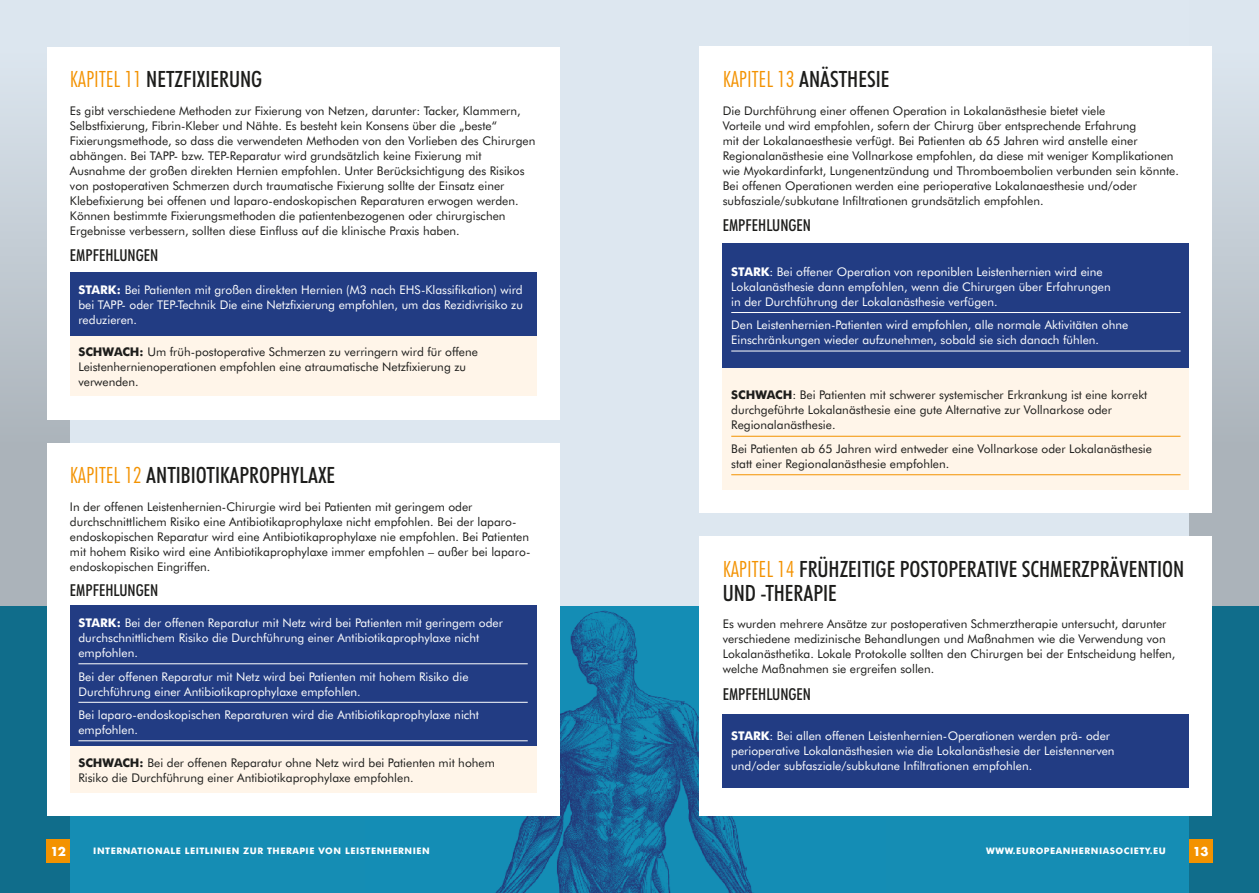
<style>
.page{position:relative;width:1259px;height:893px;background:#dde7f0}
.page>*{position:absolute;margin:0;border:0;box-sizing:border-box;transform-origin:0 0}
.t1{font:500 condensed 22.5px/24px "Futura BT";color:#1d1d1b}
.t2{font:500 condensed 16.5px "Futura BT";color:#1d1d1b}
.t3{font:12px/15px "Futura BT";color:#1d1d1b}
.t4{font:12px/15px "Futura BT";color:#fff}
.t5{font:700 12px "Futura";color:#fff}
.t6{font:700 9px "Futura BT";letter-spacing:.06em;color:#fff}
.s1{font-weight:300;color:#f39200}
.s2{font-weight:700}
</style>
<div class="page">
<div style="left:0;top:606px;width:1259px;height:287px;background:#158db4"></div>
<img style="left:495px;top:606px;width:259px;height:287px">
<svg style="left:1189px;top:46px;width:70px;height:847px;background:#7fa5b5"></svg>
<svg style="left:0;top:120px;width:70px;height:773px;background:#77a0b0"></svg>
<div style="left:1189px;top:839px;width:23px;height:23px;background:#f39200"></div>
<div style="left:47px;top:839px;width:23px;height:23px;background:#f39200"></div>
<div style="left:47px;top:47px;width:512px;height:373px;background:#fff"></div>
<div style="left:699px;top:47px;width:513px;height:466px;background:#fff"></div>
<div style="left:699px;top:536px;width:513px;height:280px;background:#fff"></div>
<div style="left:47px;top:443px;width:512px;height:373px;background:#fff"></div>
<div style="left:70px;top:272px;width:466px;height:64px;background:#223c83"></div>
<div style="left:70px;top:606px;width:466px;height:140px;background:#223c83"></div>
<hr style="left:78px;top:663px;width:450px;height:1px;background:#fff">
<hr style="left:78px;top:702px;width:450px;height:1px;background:#fff">
<hr style="left:78px;top:740px;width:450px;height:1px;background:#fff">
<div style="left:70px;top:336px;width:466px;height:60px;background:#fff5e9"></div>
<div style="left:70px;top:746px;width:466px;height:46px;background:#fff5e9"></div>
<div style="left:723px;top:243px;width:466px;height:124px;background:#223c83"></div>
<hr style="left:731px;top:312px;width:449px;height:1px;background:#fff">
<hr style="left:731px;top:351px;width:449px;height:1px;background:#fff">
<div style="left:723px;top:368px;width:466px;height:121px;background:#fff5e9"></div>
<hr style="left:731px;top:436px;width:449px;height:1px;background:#f39200">
<hr style="left:731px;top:474px;width:449px;height:1px;background:#f39200">
<div style="left:723px;top:714px;width:466px;height:73px;background:#223c83"></div>
<h1 class="t1" style="left:70px;top:67px;width:194px"><span class="s1">KAPITEL 11</span> NETZFIXIERUNG</h1>
<p class="t3" style="left:70px;top:103px;width:467px">Es gibt verschiedene Methoden zur Fixierung von Netzen, darunter: Tacker, Klammern, Selbstfixierung, Fibrin-Kleber und Nähte. Es besteht kein Konsens über die „beste“ Fixierungsmethode, so dass die verwendeten Methoden von den Vorlieben des Chirurgen abhängen. Bei TAPP- bzw. TEP-Reparatur wird grundsätzlich keine Fixierung mit Ausnahme der großen direkten Hernien empfohlen. Unter Berücksichtigung des Risikos von postoperativen Schmerzen durch traumatische Fixierung sollte der Einsatz einer Klebefixierung bei offenen und laparo-endoskopischen Reparaturen erwogen werden.<br>Können bestimmte Fixierungsmethoden die patientenbezogenen oder chirurgischen Ergebnisse verbessern, sollten diese Einfluss auf die klinische Praxis haben.</p>
<h2 class="t2" style="left:70px;top:245px;width:90px">EMPFEHLUNGEN</h2>
<p class="t4" style="left:78px;top:282px;width:446px;text-align:justify"><span class="s2">STARK:</span> Bei Patienten mit großen direkten Hernien (M3 nach EHS-Klassifikation) wird bei TAPP- oder TEP-Technik Die eine Netzfixierung empfohlen, um das Rezidivrisiko zu reduzieren.</p>
<p class="t3" style="left:78px;top:344px;width:401px"><span class="s2">SCHWACH:</span> Um früh-postoperative Schmerzen zu verringern wird für offene<br>Leistenhernienoperationen empfohlen eine atraumatische Netzfixierung zu verwenden.</p>
<h1 class="t1" style="left:70px;top:463px;width:267px"><span class="s1">KAPITEL 12</span> ANTIBIOTIKAPROPHYLAXE</h1>
<p class="t3" style="left:70px;top:499px;width:462px">In der offenen Leistenhernien-Chirurgie wird bei Patienten mit geringem oder durchschnittlichem Risiko eine Antibiotikaprophylaxe nicht empfohlen. Bei der laparo&shy;endoskopischen Reparatur wird eine Antibiotikaprophylaxe nie empfohlen. Bei Patienten mit hohem Risiko wird eine Antibiotikaprophylaxe immer empfohlen – außer bei laparo&shy;endoskopischen Eingriffen.</p>
<h2 class="t2" style="left:70px;top:580px;width:90px">EMPFEHLUNGEN</h2>
<p class="t4" style="left:78px;top:615px;width:426px"><span class="s2">STARK:</span> Bei der offenen Reparatur mit Netz wird bei Patienten mit geringem oder durchschnittlichem Risiko die Durchführung einer Antibiotikaprophylaxe nicht empfohlen.</p>
<p class="t4" style="left:78px;top:669px;width:391px">Bei der offenen Reparatur mit Netz wird bei Patienten mit hohem Risiko die<br>Durchführung einer Antibiotikaprophylaxe empfohlen.</p>
<p class="t4" style="left:78px;top:707px;width:402px">Bei laparo-endoskopischen Reparaturen wird die Antibiotikaprophylaxe nicht empfohlen.</p>
<p class="t3" style="left:78px;top:755px;width:418px"><span class="s2">SCHWACH:</span> Bei der offenen Reparatur ohne Netz wird bei Patienten mit hohem<br>Risiko die Durchführung einer Antibiotikaprophylaxe empfohlen.</p>
<h1 class="t1" style="left:723px;top:67px;width:168px"><span class="s1">KAPITEL 13</span> ANÄSTHESIE</h1>
<p class="t3" style="left:723px;top:103px;width:457px">Die Durchführung einer offenen Operation in Lokalanästhesie bietet viele<br>Vorteile und wird empfohlen, sofern der Chirurg über entsprechende Erfahrung<br>mit der Lokalanaesthesie verfügt. Bei Patienten ab 65 Jahren wird anstelle einer Regionalanästhesie eine Vollnarkose empfohlen, da diese mit weniger Komplikationen wie Myokardinfarkt, Lungenentzündung und Thromboembolien verbunden sein könnte.<br>Bei offenen Operationen werden eine perioperative Lokalanaesthesie und/oder subfasziale/subkutane Infiltrationen grundsätzlich empfohlen.</p>
<h2 class="t2" style="left:723px;top:215px;width:90px">EMPFEHLUNGEN</h2>
<p class="t4" style="left:731px;top:264px;width:381px"><span class="s2">STARK</span>: Bei offener Operation von reponiblen Leistenhernien wird eine<br>Lokalanästhesie dann empfohlen, wenn die Chirurgen über Erfahrungen in der Durchführung der Lokalanästhesie verfügen.</p>
<p class="t4" style="left:731px;top:317px;width:398px">Den Leistenhernien-Patienten wird empfohlen, alle normale Aktivitäten ohne<br>Einschränkungen wieder aufzunehmen, sobald sie sich danach fühlen.</p>
<p class="t3" style="left:731px;top:388px;width:417px"><span class="s2">SCHWACH</span>: Bei Patienten mit schwerer systemischer Erkrankung ist eine korrekt durchgeführte Lokalanästhesie eine gute Alternative zur Vollnarkose oder<br>Regionalanästhesie.</p>
<p class="t3" style="left:731px;top:441px;width:422px">Bei Patienten ab 65 Jahren wird entweder eine Vollnarkose oder Lokalanästhesie statt einer Regionalanästhesie empfohlen.</p>
<h1 class="t1" style="left:723px;top:556px;width:463px"><span class="s1">KAPITEL 14</span> FRÜHZEITIGE POSTOPERATIVE SCHMERZPRÄVENTION<br>UND -THERAPIE</h1>
<p class="t3" style="left:723px;top:616px;width:454px">Es wurden mehrere Ansätze zur postoperativen Schmerztherapie untersucht, darunter verschiedene medizinische Behandlungen und Maßnahmen wie die Verwendung von Lokalanästhetika. Lokale Protokolle sollten den Chirurgen bei der Entscheidung helfen, welche Maßnahmen sie ergreifen sollen.</p>
<h2 class="t2" style="left:723px;top:684px;width:90px">EMPFEHLUNGEN</h2>
<p class="t4" style="left:731px;top:729px;width:385px"><span class="s2">STARK</span>: Bei allen offenen Leistenhernien-Operationen werden prä- oder perioperative Lokalanästhesien wie die Lokalanästhesie der Leistennerven und/oder subfasziale/subkutane Infiltrationen empfohlen.</p>
<p class="t5" style="left:51px;top:843px;width:17px">12</p>
<p class="t6" style="left:93px;top:846px;width:338px">INTERNATIONALE LEITLINIEN ZUR THERAPIE VON LEISTENHERNIEN</p>
<p class="t6" style="left:986px;top:846px;width:181px">WWW.EUROPEANHERNIASOCIETY.EU</p>
<p class="t5" style="left:1193px;top:843px;width:17px">13</p>
</div>
